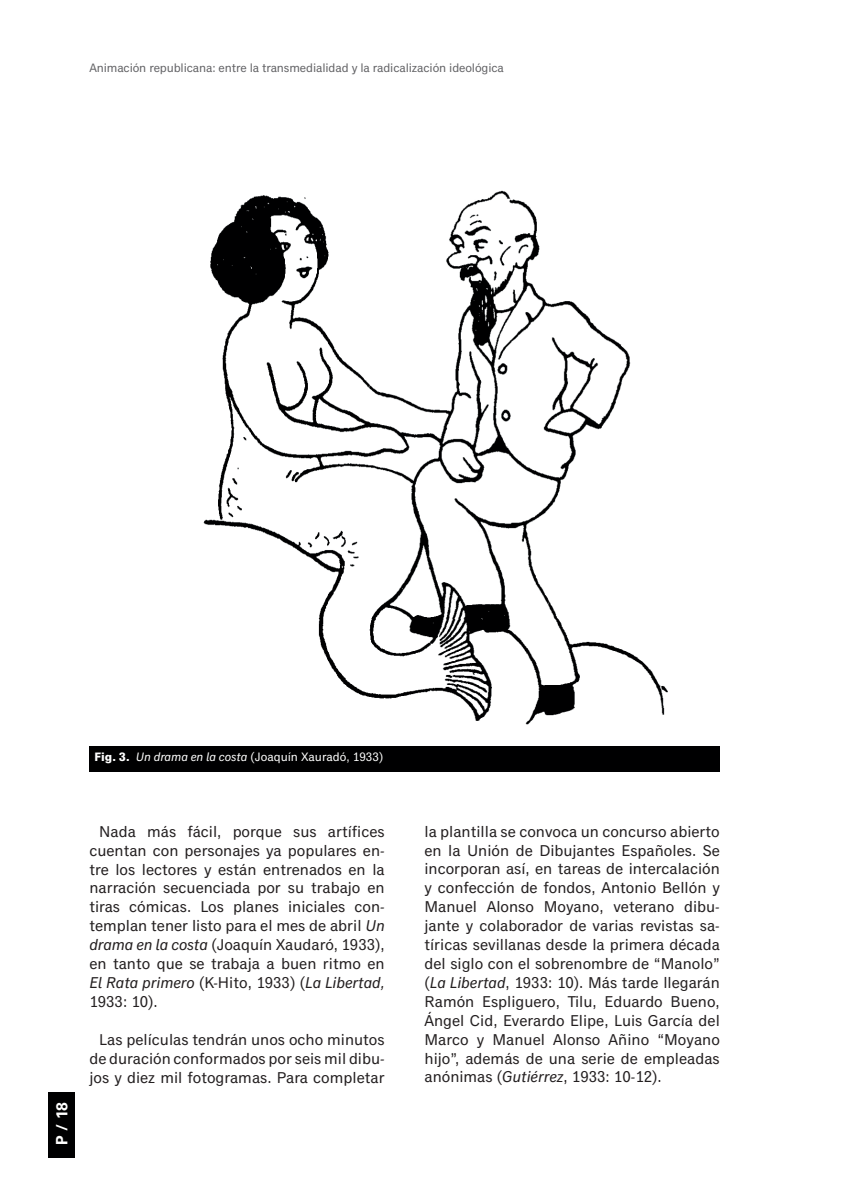
<style>
.page{position:relative;width:844px;height:1191px;background:#fff}
.page>*{position:absolute;margin:0;border:0;box-sizing:border-box;transform-origin:0 0}
.t1{font:15.75px/18.9px "Classic Grotesque Pro";color:#231f20;text-align:justify}
.t2{font:700 15.75px "Univers LT Std";color:#fff}
.t3{font:12.25px "Classic Grotesque Pro";letter-spacing:-.01em;color:#636366}
.t4{font:12.25px "Classic Grotesque Pro";color:#fff}
.s1{font-weight:700}
.s2{font-style:italic}
</style>
<div class="page">
<div style="left:49px;top:1092px;width:26px;height:65px;background:#000001"></div>
<img style="left:203px;top:190px;width:465px;height:535px">
<div style="left:89px;top:747px;width:630px;height:25px;background:#000001"></div>
<p class="t3" style="left:89px;top:61px;width:416px">Animación republicana: entre la transmedialidad y la radicalización ideológica</p>
<p class="t4" style="left:94px;top:750px;width:290px"><span class="s1">Fig. 3.</span> <span class="s2">Un drama en la costa</span> (Joaquín Xauradó, 1933)</p>
<p class="t2" style="left:53px;top:1144px;width:44px;rotate:-90deg">P / 18</p>
<p class="t1" style="left:89px;top:822px;width:297px;text-indent:10px">Nada más fácil, porque sus artífices cuentan con personajes ya populares en&shy;tre los lectores y están entrenados en la narración secuenciada por su trabajo en tiras cómicas. Los planes iniciales con&shy;templan tener listo para el mes de abril <span class="s2">Un drama en la costa</span> (Joaquín Xaudaró, 1933), en tanto que se trabaja a buen ritmo en <span class="s2">El Rata primero</span> (K-Hito, 1933) (<span class="s2">La Libertad, </span>1933: 10).</p>
<p class="t1" style="left:89px;top:1030px;width:297px;text-indent:10px">Las películas tendrán unos ocho minutos de duración conformados por seis mil dibu&shy;jos y diez mil fotogramas. Para completar</p>
<p class="t1" style="left:424px;top:822px;width:297px">la plantilla se convoca un concurso abierto en la Unión de Dibujantes Españoles. Se incorporan así, en tareas de intercalación y confección de fondos, Antonio Bellón y Manuel Alonso Moyano, veterano dibu&shy;jante y colaborador de varias revistas sa&shy;tíricas sevillanas desde la primera década del siglo con el sobrenombre de “Manolo” (<span class="s2">La Libertad</span>, 1933: 10). Más tarde llegarán Ramón Espliguero, Tilu, Eduardo Bueno, Ángel Cid, Everardo Elipe, Luis García del Marco y Manuel Alonso Añino “Moyano hijo”, además de una serie de empleadas anónimas (<span class="s2">Gutiérrez</span>, 1933: 10-12).</p>
</div>
